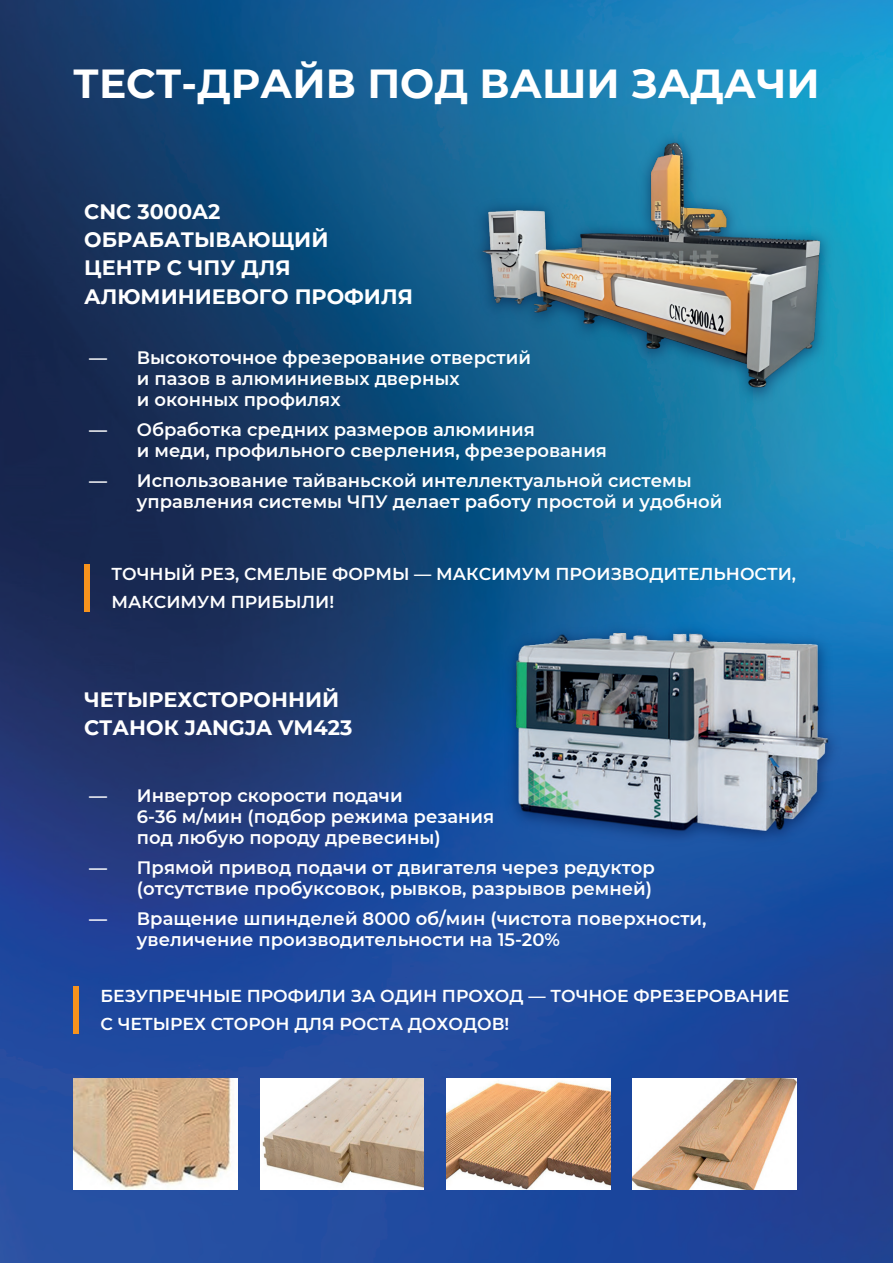
<style>
.page{position:relative;width:893px;height:1263px;background:#fff}
.page>*{position:absolute;margin:0;border:0;box-sizing:border-box;transform-origin:0 0}
.t1{font:700 40.5px "Montserrat";color:#fff}
.t2{font:700 20.85px/28.3px "Montserrat";color:#fff}
.t3{font:600 18px/21px "Montserrat";color:#fff}
.t4{font:600 17.25px/28.5px "Montserrat";color:#fff}
</style>
<div class="page">
<img style="left:0;top:0;width:893px;height:1263px">
<div style="left:84px;top:564px;width:5px;height:48px;background:#f7931d"></div>
<div style="left:73px;top:985px;width:5px;height:48px;background:#f7931d"></div>
<img style="left:465px;top:400px;width:375px;height:9px">
<img style="left:449px;top:122px;width:418px;height:278px">
<img style="left:498px;top:618px;width:349px;height:233px">
<img style="left:516px;top:634px;width:336px;height:252px">
<img style="left:74px;top:1079px;width:163px;height:110px">
<img style="left:447px;top:1079px;width:163px;height:110px">
<img style="left:633px;top:1079px;width:163px;height:110px">
<img style="left:260px;top:1079px;width:164px;height:110px">
<h1 class="t1" style="left:73px;top:55px;width:748px">ТЕСТ-ДРАЙВ ПОД ВАШИ ЗАДАЧИ</h1>
<p class="t2" style="left:84px;top:196px;width:330px">CNC 3000A2<br>ОБРАБАТЫВАЮЩИЙ<br>ЦЕНТР С ЧПУ ДЛЯ<br>АЛЮМИНИЕВОГО ПРОФИЛЯ</p>
<p class="t3" style="left:137px;top:347px;width:396px;text-indent:-48px">— Высокоточное фрезерование отверстий и пазов в алюминиевых дверных<br>и оконных профилях</p>
<p class="t3" style="left:137px;top:419px;width:472px;text-indent:-48px">— Обработка средних размеров алюминия<br>и меди, профильного сверления, фрезерования</p>
<p class="t3" style="left:137px;top:470px;width:587px;text-indent:-48px">— Использование тайваньской интеллектуальной системы управления системы ЧПУ делает работу простой и удобной</p>
<p class="t4" style="left:111px;top:559px;width:686px">ТОЧНЫЙ РЕЗ, СМЕЛЫЕ ФОРМЫ — МАКСИМУМ ПРОИЗВОДИТЕЛЬНОСТИ,<br>МАКСИМУМ ПРИБЫЛИ!</p>
<p class="t2" style="left:84px;top:684px;width:270px">ЧЕТЫРЕХСТОРОННИЙ<br>СТАНОК JANGJA VM423</p>
<p class="t3" style="left:137px;top:785px;width:359px;text-indent:-48px">— Инвертор скорости подачи<br>6-36 м/мин (подбор режима резания под любую породу древесины)</p>
<p class="t3" style="left:89px;top:857px;width:567px;text-align:right">— Прямой привод подачи от двигателя через редуктор (отсутствие пробуксовок, рывков, разрывов ремней)</p>
<p class="t3" style="left:137px;top:908px;width:571px;text-indent:-48px">— Вращение шпинделей 8000 об/мин (чистота поверхности, увеличение производительности на 15-20%</p>
<p class="t4" style="left:100px;top:981px;width:690px">БЕЗУПРЕЧНЫЕ ПРОФИЛИ ЗА ОДИН ПРОХОД — ТОЧНОЕ ФРЕЗЕРОВАНИЕ<br>С ЧЕТЫРЕХ СТОРОН ДЛЯ РОСТА ДОХОДОВ!</p>
</div>
